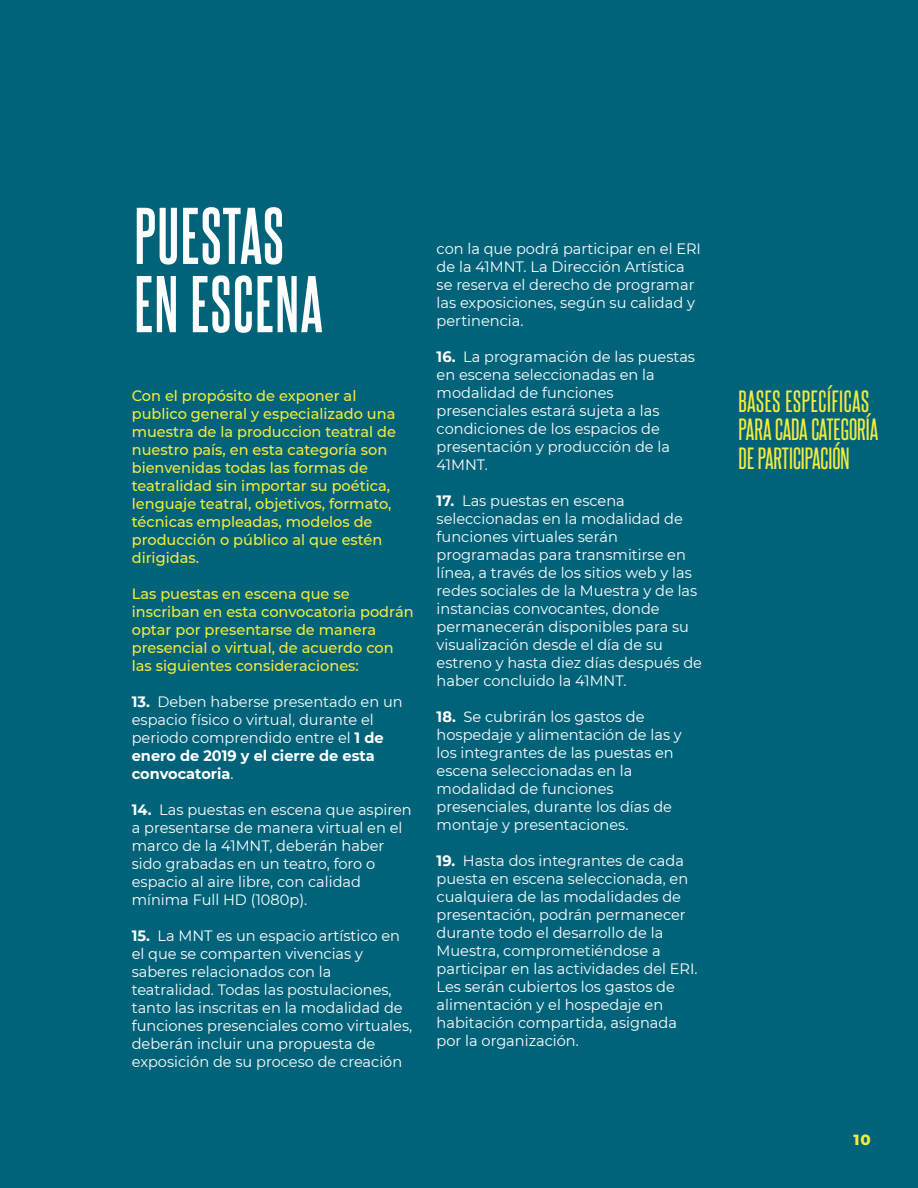
<style>
.page{position:relative;width:918px;height:1188px;background:#00637a}
.page>*{position:absolute;margin:0;border:0;box-sizing:border-box;transform-origin:0 0}
.t1{font:700 68.25px/68.2px "Steelfish Rg";letter-spacing:.025em;color:#fff}
.t2{font:26.4px/28.5px "Steelfish Rg";color:#f4eb3d}
.t3{font:15px/18px "Montserrat";color:#fff}
.t4{font:500 15px/18px "Montserrat";color:#f4eb3d}
.t5{font:800 15px "Montserrat";color:#f4eb3d}
.s1{font-weight:700}
</style>
<div class="page">
<h1 class="t1" style="left:134px;top:197px;width:190px">PUESTAS<br>EN ESCENA</h1>
<p class="t4" style="left:132px;top:386px;width:266px">Con el propósito de exponer al publico general y especializado una muestra de la produccion teatral de nuestro país, en esta categoría son bienvenidas todas las formas de teatralidad sin importar su poética, lenguaje teatral, objetivos, formato, técnicas empleadas, modelos de producción o público al que estén dirigidas.</p>
<p class="t4" style="left:132px;top:584px;width:283px">Las puestas en escena que se inscriban en esta convocatoria podrán optar por presentarse de manera presencial o virtual, de acuerdo con las siguientes consideraciones:</p>
<p class="t3" style="left:132px;top:692px;width:272px"><span class="s1">13.</span> Deben haberse presentado en un espacio físico o virtual, durante el periodo comprendido entre el <span class="s1">1 de enero de 2019 y el cierre de esta convocatoria</span>.</p>
<p class="t3" style="left:132px;top:800px;width:282px"><span class="s1">14.</span> Las puestas en escena que aspiren a presentarse de manera virtual en el marco de la 41MNT, deberán haber sido grabadas en un teatro, foro o espacio al aire libre, con calidad mínima Full HD (1080p).</p>
<p class="t3" style="left:132px;top:926px;width:282px"><span class="s1">15.</span> La MNT es un espacio artístico en el que se comparten vivencias y saberes relacionados con la teatralidad. Todas las postulaciones, tanto las inscritas en la modalidad de funciones presenciales como virtuales, deberán incluir una propuesta de exposición de su proceso de creación</p>
<p class="t3" style="left:437px;top:240px;width:266px">con la que podrá participar en el ERI de la 41MNT. La Dirección Artística se reserva el derecho de programar las exposiciones, según su calidad y pertinencia.</p>
<p class="t3" style="left:437px;top:348px;width:260px"><span class="s1">16.</span> La programación de las puestas en escena seleccionadas en la modalidad de funciones presenciales estará sujeta a las condiciones de los espacios de presentación y producción de la<br>41MNT.</p>
<p class="t3" style="left:437px;top:492px;width:267px"><span class="s1">17.</span> Las puestas en escena seleccionadas en la modalidad de funciones virtuales serán programadas para transmitirse en línea, a través de los sitios web y las redes sociales de la Muestra y de las instancias convocantes, donde permanecerán disponibles para su visualización desde el día de su estreno y hasta diez días después de haber concluido la 41MNT.</p>
<p class="t3" style="left:437px;top:708px;width:247px"><span class="s1">18.</span> Se cubrirán los gastos de hospedaje y alimentación de las y los integrantes de las puestas en escena seleccionadas en la modalidad de funciones presenciales, durante los días de montaje y presentaciones.</p>
<p class="t3" style="left:437px;top:852px;width:262px"><span class="s1">19.</span> Hasta dos integrantes de cada puesta en escena seleccionada, en cualquiera de las modalidades de presentación, podrán permanecer durante todo el desarrollo de la<br>Muestra, comprometiéndose a participar en las actividades del ERI.<br>Les serán cubiertos los gastos de alimentación y el hospedaje en habitación compartida, asignada por la organización.</p>
<h2 class="t2" style="left:739px;top:385px;width:141px">BASES ESPECÍFICAS<br>PARA CADA CATEGORÍA<br>DE PARTICIPACIÓN</h2>
<p class="t5" style="left:854px;top:1129px;width:19px">10</p>
</div>
